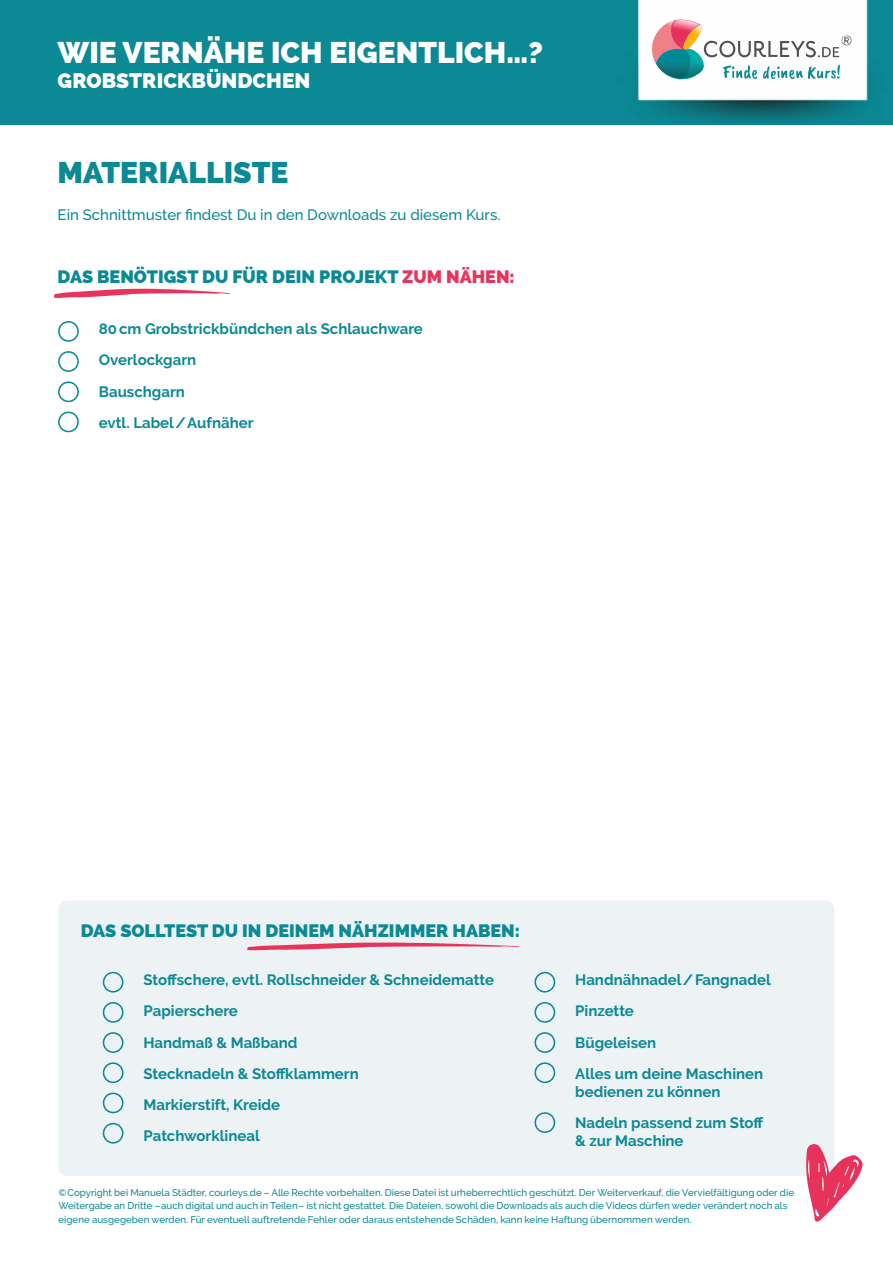
<style>
.page{position:relative;width:893px;height:1263px;background:#fff}
.page>*{position:absolute;margin:0;border:0;box-sizing:border-box;transform-origin:0 0}
.t1{font:800 30px "Raleway";color:#fff}
.t2{font:800 30px "Raleway";color:#0b8995}
.t3{font:800 21px "Raleway";color:#fff}
.t4{font:800 18px "Raleway";color:#0b8995}
.t5{font:700 15px/31px "Raleway";color:#0b8995}
.t6{font:500 15px "Raleway";color:#0b8995}
.t7{font:500 9.75px/13.5px "Raleway";color:#0b8995}
.s1{color:#e8345d}
</style>
<div class="page">
<div style="left:0;top:0;width:893px;height:125px;background:#0b8995"></div>
<img style="left:634px;top:0;width:236px;height:122px">
<svg style="left:650px;top:20px;width:201px;height:61px;background:#d2d7d7"></svg>
<div style="left:58px;top:900px;width:776px;height:276px;background:#edf2f5;border-radius:9px"></div>
<svg style="left:247px;top:942px;width:273px;height:8px"></svg>
<svg style="left:103px;top:972px;width:20px;height:20px"></svg>
<svg style="left:534px;top:972px;width:21px;height:20px"></svg>
<svg style="left:103px;top:1032px;width:20px;height:21px"></svg>
<svg style="left:534px;top:1032px;width:21px;height:21px"></svg>
<svg style="left:103px;top:1002px;width:20px;height:21px"></svg>
<svg style="left:534px;top:1002px;width:21px;height:21px"></svg>
<svg style="left:103px;top:1062px;width:20px;height:21px"></svg>
<svg style="left:534px;top:1062px;width:21px;height:21px"></svg>
<svg style="left:103px;top:1092px;width:20px;height:21px"></svg>
<svg style="left:103px;top:1123px;width:20px;height:20px"></svg>
<svg style="left:534px;top:1112px;width:21px;height:21px"></svg>
<svg style="left:806px;top:1144px;width:57px;height:78px"></svg>
<svg style="left:54px;top:289px;width:176px;height:9px"></svg>
<svg style="left:58px;top:321px;width:21px;height:21px"></svg>
<svg style="left:58px;top:351px;width:21px;height:21px"></svg>
<svg style="left:58px;top:381px;width:21px;height:21px"></svg>
<svg style="left:58px;top:412px;width:21px;height:20px"></svg>
<h1 class="t1" style="left:58px;top:35px;width:487px">WIE VERNÄHE ICH EIGENTLICH…?</h1>
<h2 class="t3" style="left:58px;top:69px;width:254px">GROBSTRICKBÜNDCHEN</h2>
<h1 class="t2" style="left:58px;top:155px;width:232px">MATERIALLISTE</h1>
<h3 class="t6" style="left:58px;top:206px;width:444px">Ein Schnittmuster findest Du in den Downloads zu diesem Kurs.</h3>
<h3 class="t4" style="left:58px;top:266px;width:458px">DAS BENÖTIGST DU FÜR DEIN PROJEKT <span class="s1">ZUM NÄHEN:</span></h3>
<h3 class="t5" style="left:99px;top:314px;width:325px">80cm Grobstrickbündchen als Schlauchware<br>Overlockgarn<br>Bauschgarn<br>evtl. Label/Aufnäher</h3>
<h3 class="t4" style="left:81px;top:920px;width:441px">DAS SOLLTEST DU IN DEINEM NÄHZIMMER HABEN:</h3>
<h3 class="t5" style="left:144px;top:964px;width:352px">Stoffschere, evtl. Rollschneider &amp; Schneidematte<br>Papierschere<br>Handmaß &amp; Maßband<br>Stecknadeln &amp; Stoffklammern<br>Markierstift, Kreide<br>Patchworklineal</h3>
<h3 class="t5" style="left:575px;top:964px;width:197px">Handnähnadel/Fangnadel<br>Pinzette<br>Bügeleisen<br>Alles um deine Maschinen</h3>
<h3 class="t5" style="left:575px;top:1076px;width:190px">bedienen zu können<br>Nadeln passend zum Stoff</h3>
<h3 class="t5" style="left:575px;top:1125px;width:110px">&amp; zur Maschine</h3>
<p class="t7" style="left:58px;top:1185px;width:737px">©Copyright bei Manuela Städter, courleys.de – Alle Rechte vorbehalten. Diese Datei ist urheberrechtlich geschützt. Der Weiterverkauf, die Vervielfältigung oder die<br>Weitergabe an Dritte –auch digital und auch in Teilen– ist nicht gestattet. Die Dateien, sowohl die Downloads als auch die Videos dürfen weder verändert noch als eigene ausgegeben werden. Für eventuell auftretende Fehler oder daraus entstehende Schäden, kann keine Haftung übernommen werden.</p>
</div>
